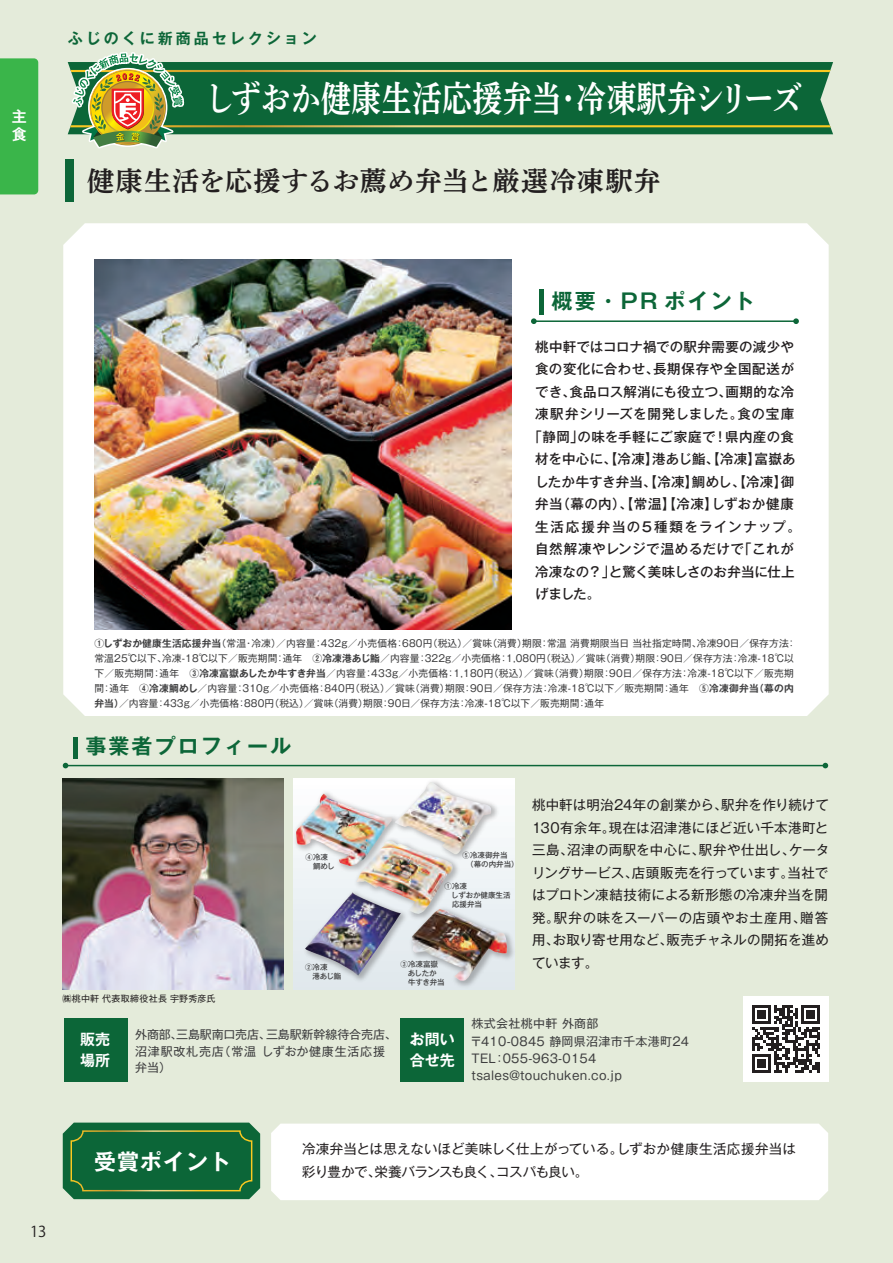
<style>
.page{position:relative;width:893px;height:1263px;background:#e4ebda}
.page>*{position:absolute;margin:0;border:0;box-sizing:border-box;transform-origin:0 0}
.t1{font:36px "P Shuei Yobu Min Std B";letter-spacing:.02em;color:#fff;scale:.82 1}
.t2{font:27px "P Shuei Yobu Min Std B";letter-spacing:.025em;color:#231f20}
.t3{font:700 21.9px "Gothic MB101 Pr 5 De";letter-spacing:.05em;color:#fff}
.t4{font:700 21px "Gothic MB101 Pr 5 De";letter-spacing:.1em;color:#0c6638}
.t5{font:700 21px "Gothic MB101 Pro De";letter-spacing:.1em;color:#0c6638}
.t6{font:700 15px "Gothic MB101 Pro De";letter-spacing:.2em;color:#0c6638}
.t7{font:700 15px/21px "Gothic MB101 Pr 5 De";color:#fff}
.t8{font:700 15px/18px "Gothic MB101 Pro De";color:#fff}
.t9{font:15px "Koz Go Pr 6 N";color:#231f20}
.t10{font:13.5px/22.5px "Gothic MB101 Pro";letter-spacing:.005em;color:#231f20;text-align:justify}
.t11{font:500 13.5px "Gothic MB101 Pr 5";letter-spacing:.02em;color:#231f20}
.t12{font:500 13.5px "Gothic MB101 Pr 5";letter-spacing:.045em;color:#231f20}
.t13{font:500 13.5px "Gothic MB101 Pr 5";letter-spacing:-.01em;color:#231f20}
.t14{font:500 13.5px "Gothic MB101 Pr 5";letter-spacing:.04em;color:#231f20}
.t15{font:500 13.5px "Gothic MB101 Pr 5";letter-spacing:.115em;color:#231f20}
.t16{font:12px/17.2px "Gothic MB101 Pro";letter-spacing:.025em;color:#3e3e3f}
.t17{font:12px/16.5px "Gothic MB101 Pro";color:#3e3e3f}
.t18{font:9.75px/15px "Gothic MB101 Pro";letter-spacing:.015em;color:#3e3e3f}
.t19{font:9px "Gothic MB101 Pro";letter-spacing:.025em;color:#231f20}
.t20{font:500 7.5px/9px "Gothic MB101 Pro";color:#3e3e3f}
.s1{font-family:"Gothic MB101 Pro De";font-weight:700}
</style>
<div class="page">
<div style="left:63px;top:223px;width:766px;height:493px;background:#fff;border-radius:22px"></div>
<hr style="left:534px;top:320px;width:262px;height:2px;background:#0c6638">
<svg style="left:531px;top:318px;width:6px;height:6px"></svg>
<svg style="left:793px;top:318px;width:6px;height:6px"></svg>
<div style="left:539px;top:289px;width:5px;height:26px;background:#0c6638"></div>
<div style="left:66px;top:160px;width:8px;height:42px;background:#0c6638"></div>
<div style="left:401px;top:1018px;width:63px;height:63px;background:#0c6638"></div>
<div style="left:64px;top:1018px;width:64px;height:63px;background:#0c6638"></div>
<div style="left:63px;top:1122px;width:197px;height:77px;background:#0c6638;border-radius:11px"></div>
<svg style="left:70px;top:1130px;width:183px;height:62px"></svg>
<div style="left:271px;top:1123px;width:557px;height:77px;background:#fff;border-radius:9px"></div>
<div style="left:186px;top:62px;width:647px;height:72px;background:#0c6638"></div>
<hr style="left:68px;top:70px;width:765px;height:2px;background:#fff">
<hr style="left:68px;top:125px;width:765px;height:2px;background:#fff">
<hr style="left:74px;top:737px;width:4px;height:21px;background:#0c6638">
<hr style="left:65px;top:765px;width:760px;height:1px;background:#0c6638">
<svg style="left:63px;top:763px;width:5px;height:5px"></svg>
<svg style="left:823px;top:763px;width:5px;height:5px"></svg>
<img style="left:63px;top:779px;width:221px;height:210px">
<div style="left:743px;top:996px;width:86px;height:85px;background:#fff"></div>
<img style="left:94px;top:260px;width:417px;height:370px">
<img style="left:293px;top:778px;width:222px;height:212px">
<img style="left:394px;top:782px;width:97px;height:73px">
<img style="left:305px;top:892px;width:96px;height:84px">
<img style="left:411px;top:908px;width:96px;height:73px">
<img style="left:296px;top:793px;width:96px;height:73px">
<img style="left:356px;top:840px;width:97px;height:74px">
<svg style="left:752px;top:1005px;width:68px;height:68px"></svg>
<img style="left:66px;top:52px;width:120px;height:108px">
<div style="left:0;top:58px;width:38px;height:136px;background:#3ab54a"></div>
<h3 class="t8" style="left:12px;top:105px;width:16px">主食</h3>
<h3 class="t6" style="left:68px;top:26px;width:250px">ふじのくに新商品セレクション</h3>
<h1 class="t1" style="left:205px;top:73px;width:729px">しずおか健康生活応援弁当・冷凍駅弁シリーズ</h1>
<h2 class="t2" style="left:87px;top:161px;width:575px">健康生活を応援するお薦め弁当と厳選冷凍駅弁</h2>
<h3 class="t4" style="left:552px;top:283px;width:205px">概要・PR ポイント</h3>
<h3 class="t11" style="left:535px;top:336px;width:260px">桃中軒ではコロナ禍での駅弁需要の減少や</h3>
<h3 class="t12" style="left:535px;top:358px;width:261px">食の変化に合わせ、長期保存や全国配送が</h3>
<h3 class="t11" style="left:535px;top:381px;width:261px">でき、食品ロス解消にも役立つ、画期的な冷</h3>
<h3 class="t12" style="left:535px;top:403px;width:261px">凍駅弁シリーズを開発しました。食の宝庫</h3>
<h3 class="t11" style="left:528px;top:426px;width:267px">「静岡」の味を手軽にご家庭で！県内産の食</h3>
<h3 class="t11" style="left:535px;top:448px;width:262px">材を中心に、【冷凍】港あじ鮨、【冷凍】富嶽あ</h3>
<h3 class="t11" style="left:535px;top:471px;width:260px">したか牛すき弁当、【冷凍】鯛めし、【冷凍】御</h3>
<h3 class="t11" style="left:535px;top:493px;width:260px">弁当（幕の内）、【常温】【冷凍】しずおか健康</h3>
<h3 class="t15" style="left:535px;top:516px;width:267px">生活応援弁当の5種類をラインナップ。</h3>
<h3 class="t14" style="left:535px;top:538px;width:260px">自然解凍やレンジで温めるだけで「これが</h3>
<h3 class="t13" style="left:535px;top:561px;width:261px">冷凍なの？」と驚く美味しさのお弁当に仕上</h3>
<h3 class="t11" style="left:535px;top:583px;width:67px">げました。</h3>
<p class="t18" style="left:94px;top:634px;width:703px"><span class="s1">①しずおか健康生活応援弁当</span>（常温・冷凍）／内容量：432g／小売価格：680円（税込）／賞味（消費）期限：常温 消費期限当日 当社指定時間、冷凍90日／保存方法：常温25℃以下、冷凍-18℃以下／販売期間：通年　<span class="s1">②冷凍港あじ鮨</span>／内容量：322g／小売価格：1,080円（税込）／賞味（消費）期限：90日／保存方法：冷凍-18℃以下／販売期間：通年　<span class="s1">③冷凍富嶽あしたか牛すき弁当</span>／内容量：433g／小売価格：1,180円（税込）／賞味（消費）期限：90日／保存方法：冷凍-18℃以下／販売期間：通年　<span class="s1">④冷凍鯛めし</span>／内容量：310g／小売価格：840円（税込）／賞味（消費）期限：90日／保存方法：冷凍-18℃以下／販売期間：通年　<span class="s1">⑤冷凍御弁当（幕の内弁当）</span>／内容量：433g／小売価格：880円（税込）／賞味（消費）期限：90日／保存方法：冷凍-18℃以下／販売期間：通年</p>
<h3 class="t5" style="left:85px;top:729px;width:207px">事業者プロフィール</h3>
<p class="t19" style="left:62px;top:991px;width:155px">㈱桃中軒 代表取締役社長 宇野秀彦氏</p>
<p class="t20" style="left:306px;top:852px;width:31px">④冷凍　鯛めし</p>
<p class="t20" style="left:305px;top:962px;width:38px">②冷凍<br>　港あじ鮨</p>
<p class="t20" style="left:462px;top:850px;width:58px">⑤冷凍御弁当<br>　（幕の内弁当）</p>
<p class="t20" style="left:444px;top:881px;width:68px">①冷凍<br>　しずおか健康生活　応援弁当</p>
<p class="t20" style="left:401px;top:958px;width:46px">③冷凍富嶽　あしたか　牛すき弁当</p>
<h3 class="t10" style="left:532px;top:792px;width:299px">桃中軒は明治24年の創業から、駅弁を作り続けて130有余年。現在は沼津港にほど近い千本港町と三島、沼津の両駅を中心に、駅弁や仕出し、ケータリングサービス、店頭販売を行っています。当社ではプロトン凍結技術による新形態の冷凍弁当を開発。駅弁の味をスーパーの店頭やお土産用、贈答用、お取り寄せ用など、販売チャネルの開拓を進めています。</h3>
<h3 class="t7" style="left:80px;top:1027px;width:31px">販売場所</h3>
<p class="t17" style="left:135px;top:1025px;width:263px">外商部、三島駅南口売店、三島駅新幹線待合売店、沼津駅改札売店（常温しずおか健康生活応援弁当）</p>
<p class="t16" style="left:470px;top:1013px;width:220px">株式会社桃中軒 外商部<br>〒410-0845 静岡県沼津市千本港町24<br>TEL：055-963-0154 tsales@touchuken.co.jp</p>
<h3 class="t7" style="left:410px;top:1027px;width:46px">お問い合せ先</h3>
<h3 class="t9" style="left:30px;top:1223px;width:18px">13</h3>
<h3 class="t3" style="left:94px;top:1143px;width:138px">受賞ポイント</h3>
<h3 class="t10" style="left:302px;top:1136px;width:495px">冷凍弁当とは思えないほど美味しく仕上がっている。しずおか健康生活応援弁当は彩り豊かで、栄養バランスも良く、コスパも良い。</h3>
</div>
